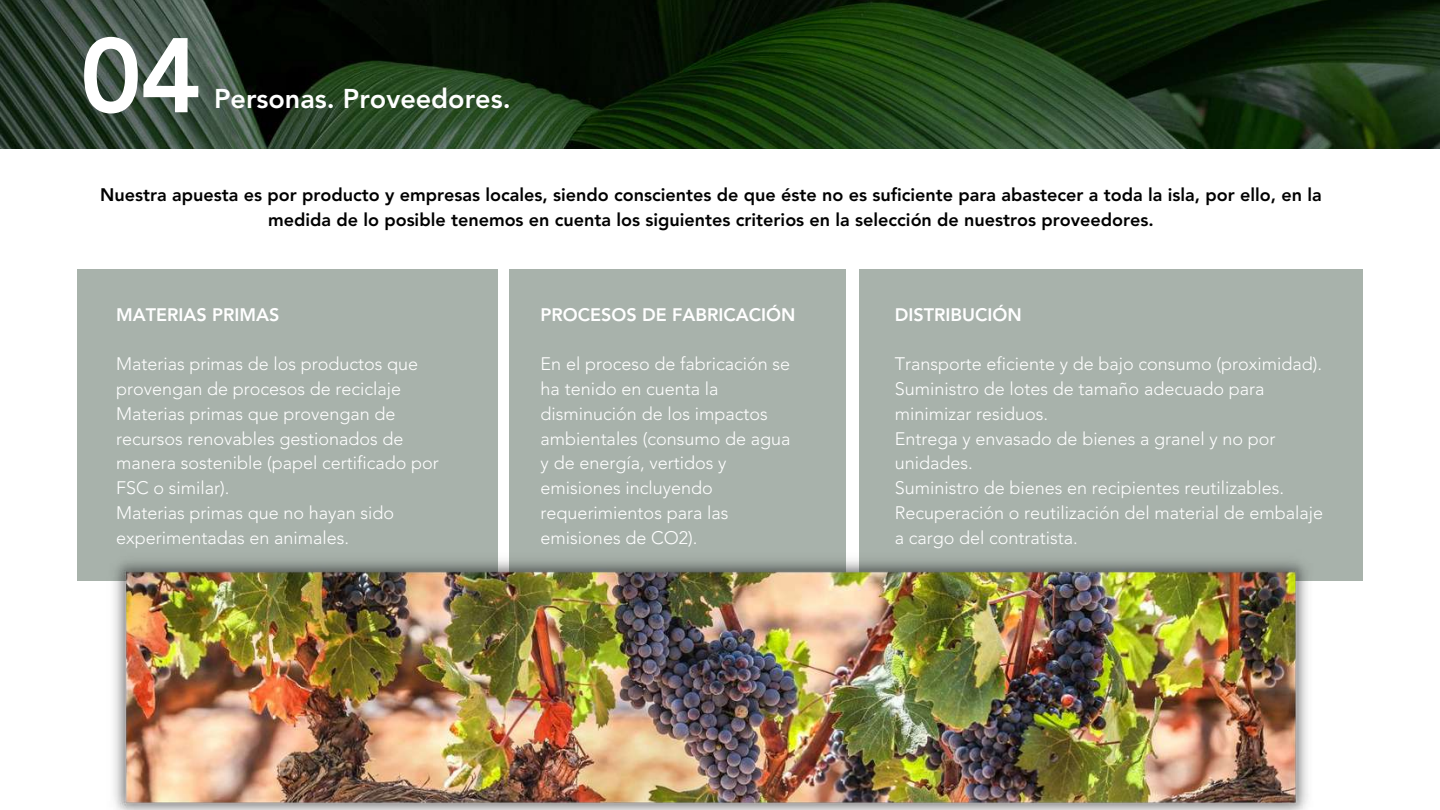
<style>
.page{position:relative;width:1440px;height:810px;background:#fff}
.page>*{position:absolute;margin:0;border:0;box-sizing:border-box;transform-origin:0 0}
.t1{font:800 104.7px "Avenir LT Std";color:#fff}
.t2{font:800 27px "Avenir LT Std";color:#fff}
.t3{font:300 18px/24.8px "Avenir LT Std";color:#fff}
.t4{font:800 18px/24.8px "Avenir LT Std";color:#000;text-align:center}
.t5{font:800 18px "Avenir LT Std";color:#fff}
</style>
<div class="page">
<img style="left:0;top:0;width:1440px;height:148px">
<div style="left:77px;top:269px;width:421px;height:312px;background:#a8b2ab"></div>
<div style="left:510px;top:269px;width:336px;height:312px;background:#a8b2ab"></div>
<div style="left:859px;top:269px;width:504px;height:312px;background:#a8b2ab"></div>
<img style="left:113px;top:550px;width:1195px;height:260px">
<h1 class="t1" style="left:80px;top:33px;width:123px">04</h1>
<h2 class="t2" style="left:214px;top:88px;width:298px">Personas. Proveedores.</h2>
<p class="t4" style="left:100px;top:184px;width:1223px">Nuestra apuesta es por producto y empresas locales, siendo conscientes de que éste no es suficiente para abastecer a toda la isla, por ello, en la medida de lo posible tenemos en cuenta los siguientes criterios en la selección de nuestros proveedores.</p>
<p class="t5" style="left:116px;top:307px;width:165px">MATERIAS PRIMAS</p>
<p class="t3" style="left:116px;top:353px;width:324px">Materias primas de los productos que provengan de procesos de reciclaje<br>Materias primas que provengan de recursos renovables gestionados de manera sostenible (papel certificado por<br>FSC o similar).<br>Materias primas que no hayan sido experimentadas en animales.</p>
<p class="t5" style="left:541px;top:307px;width:256px">PROCESOS DE FABRICACIÓN</p>
<p class="t3" style="left:541px;top:353px;width:251px">En el proceso de fabricación se ha tenido en cuenta la disminución de los impactos ambientales (consumo de agua y de energía, vertidos y emisiones incluyendo requerimientos para las emisiones de CO2).</p>
<p class="t5" style="left:895px;top:307px;width:128px">DISTRIBUCIÓN</p>
<p class="t3" style="left:895px;top:353px;width:430px">Transporte eficiente y de bajo consumo (proximidad).<br>Suministro de lotes de tamaño adecuado para minimizar residuos.<br>Entrega y envasado de bienes a granel y no por unidades.<br>Suministro de bienes en recipientes reutilizables.<br>Recuperación o reutilización del material de embalaje a cargo del contratista.</p>
</div>
